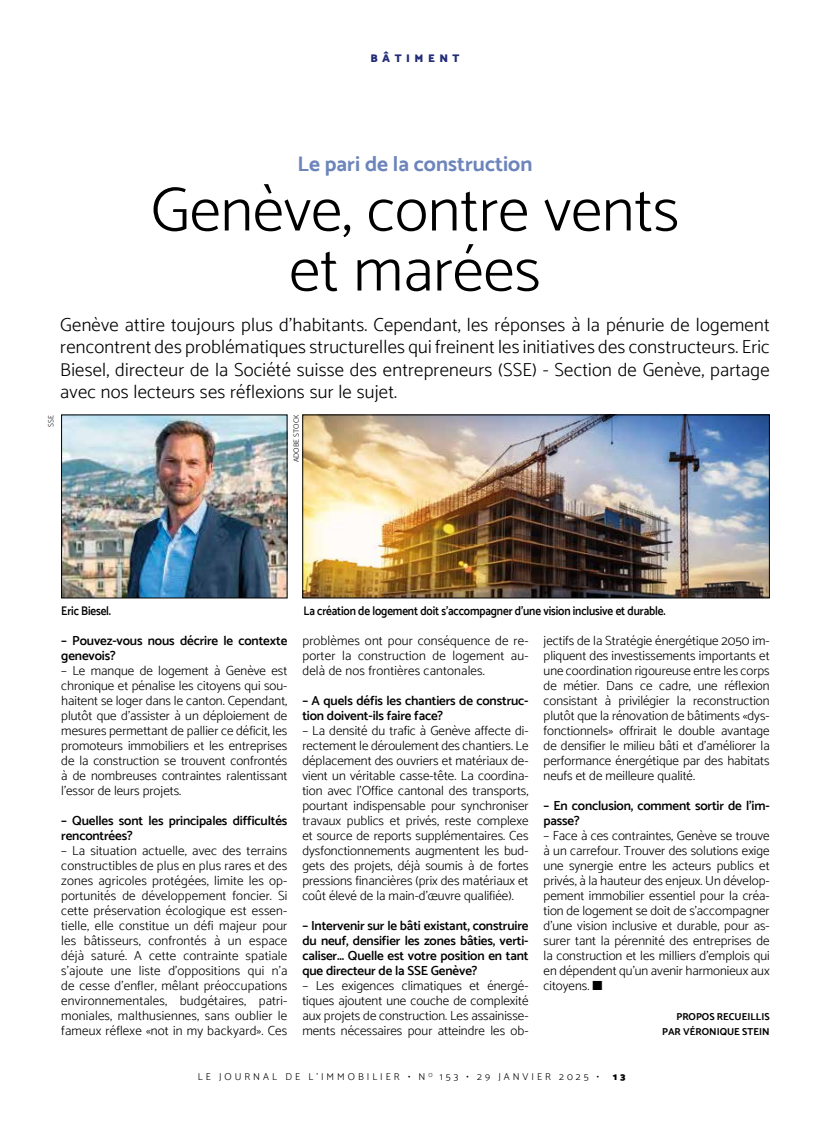
<style>
.page{position:relative;width:830px;height:1134px;background:#fff}
.page>*{position:absolute;margin:0;border:0;box-sizing:border-box;transform-origin:0 0}
.t1{font:300 62.5px/60px "Catamaran";color:#000;text-align:center}
.t2{font:700 21.25px "Catamaran";color:#6c85ba}
.t3{font:300 18.75px/22.5px "Catamaran";letter-spacing:.01em;color:#000;text-align:justify}
.t4{font:300 13.12px/15px "Catamaran";color:#000;text-align:justify}
.t5{font:600 13.12px/15px "Catamaran";letter-spacing:-.01em;color:#000}
.t6{font:600 12.5px "Catamaran";letter-spacing:-.01em;color:#000;scale:.9 1}
.t7{font:900 11.25px "Catamaran";letter-spacing:.4em;color:#232c77}
.t8{font:300 10px "Catamaran";letter-spacing:.3em;color:#000}
.t9{font:700 10px/15px "Catamaran";color:#000;text-align:right}
.t10{font:900 10px "Catamaran";color:#000}
.t11{font:300 7.5px "Catamaran";letter-spacing:.01em;color:#000}
</style>
<div class="page">
<img style="left:63px;top:417px;width:222px;height:179px">
<div style="left:61px;top:415px;width:226px;height:183px;border:1px solid #000"></div>
<img style="left:304px;top:417px;width:463px;height:179px">
<div style="left:302px;top:415px;width:467px;height:183px;border:1px solid #000"></div>
<p class="t7" style="left:370px;top:51px;width:90px">BÂTIMENT</p>
<h2 class="t2" style="left:297px;top:151px;width:236px">Le pari de la construction</h2>
<h1 class="t1" style="left:151px;top:179px;width:529px">Genève, contre vents et marées</h1>
<p class="t3" style="left:60px;top:313px;width:710px">Genève attire toujours plus d’habitants. Cependant, les réponses à la pénurie de logement rencontrent des problématiques structurelles qui freinent les initiatives des constructeurs. Eric Biesel, directeur de la Société suisse des entrepreneurs (SSE) - Section de Genève, partage avec nos lecteurs ses réflexions sur le sujet.</p>
<p class="t11" style="left:47px;top:427px;width:13px;rotate:-90deg">SSE</p>
<p class="t11" style="left:291px;top:462px;width:49px;rotate:-90deg">ADOBE STOCK</p>
<p class="t6" style="left:61px;top:603px;width:57px">Eric Biesel.</p>
<p class="t6" style="left:303px;top:603px;width:403px">La création de logement doit s’accompagner d’une vision inclusive et durable.</p>
<p class="t5" style="left:61px;top:633px;width:227px">– Pouvez-vous nous décrire le contexte genevois?</p>
<p class="t4" style="left:61px;top:663px;width:227px">– Le manque de logement à Genève est chronique et pénalise les citoyens qui sou&shy;haitent se loger dans le canton. Cependant, plutôt que d’assister à un déploiement de mesures permettant de pallier ce déficit, les promoteurs immobiliers et les entreprises de la construction se trouvent confrontés à de nombreuses contraintes ralentissant l’essor de leurs projets.</p>
<p class="t5" style="left:61px;top:813px;width:227px">– Quelles sont les principales difficultés rencontrées?</p>
<p class="t4" style="left:61px;top:843px;width:227px">– La situation actuelle, avec des terrains constructibles de plus en plus rares et des zones agricoles protégées, limite les op&shy;portunités de développement foncier. Si cette préservation écologique est essen&shy;tielle, elle constitue un défi majeur pour les bâtisseurs, confrontés à un espace déjà saturé. A cette contrainte spatiale s’ajoute une liste d’oppositions qui n’a de cesse d’enfler, mêlant préoccupations environnementales, budgétaires, patri&shy;moniales, malthusiennes, sans oublier le fameux réflexe «not in my backyard». Ces</p>
<p class="t4" style="left:302px;top:633px;width:227px">problèmes ont pour conséquence de re&shy;porter la construction de logement au&shy;delà de nos frontières cantonales.</p>
<p class="t5" style="left:302px;top:693px;width:227px">– A quels défis les chantiers de construc&shy;tion doivent-ils faire face?</p>
<p class="t4" style="left:302px;top:723px;width:227px">– La densité du trafic à Genève affecte di&shy;rectement le déroulement des chantiers. Le déplacement des ouvriers et matériaux de&shy;vient un véritable casse-tête. La coordina&shy;tion avec l’Office cantonal des transports, pourtant indispensable pour synchroniser travaux publics et privés, reste complexe et source de reports supplémentaires. Ces dysfonctionnements augmentent les bud&shy;gets des projets, déjà soumis à de fortes pressions financières (prix des matériaux et coût élevé de la main-d’œuvre qualifiée).</p>
<p class="t5" style="left:302px;top:918px;width:227px;text-align:justify">– Intervenir sur le bâti existant, construire du neuf, densifier les zones bâties, verti&shy;caliser... Quelle est votre position en tant que directeur de la SSE Genève?</p>
<p class="t4" style="left:302px;top:978px;width:227px">– Les exigences climatiques et énergé&shy;tiques ajoutent une couche de complexité aux projets de construction. Les assainisse&shy;ments nécessaires pour atteindre les ob-</p>
<p class="t4" style="left:543px;top:633px;width:227px">jectifs de la Stratégie énergétique 2050 im&shy;pliquent des investissements importants et une coordination rigoureuse entre les corps de métier. Dans ce cadre, une réflexion consistant à privilégier la reconstruction plutôt que la rénovation de bâtiments «dys&shy;fonctionnels» offrirait le double avantage de densifier le milieu bâti et d’améliorer la performance énergétique par des habitats neufs et de meilleure qualité.</p>
<p class="t5" style="left:543px;top:798px;width:227px">– En conclusion, comment sortir de l’im&shy;passe?</p>
<p class="t4" style="left:543px;top:828px;width:227px">– Face à ces contraintes, Genève se trouve à un carrefour. Trouver des solutions exige une synergie entre les acteurs publics et privés, à la hauteur des enjeux. Un dévelop&shy;pement immobilier essentiel pour la créa&shy;tion de logement se doit de s’accompagner d’une vision inclusive et durable, pour as&shy;surer tant la pérennité des entreprises de la construction et les milliers d’emplois qui en dépendent qu’un avenir harmonieux aux citoyens. ■</p>
<p class="t9" style="left:661px;top:1009px;width:109px">PROPOS RECUEILLIS<br>PAR VÉRONIQUE STEIN</p>
<p class="t8" style="left:198px;top:1071px;width:403px">LE JOURNAL DE L’IMMOBILIER • N <sup>O</sup> 153 • 29 JANVIER 2025 •</p>
<p class="t10" style="left:612px;top:1071px;width:14px">1 3</p>
</div>
